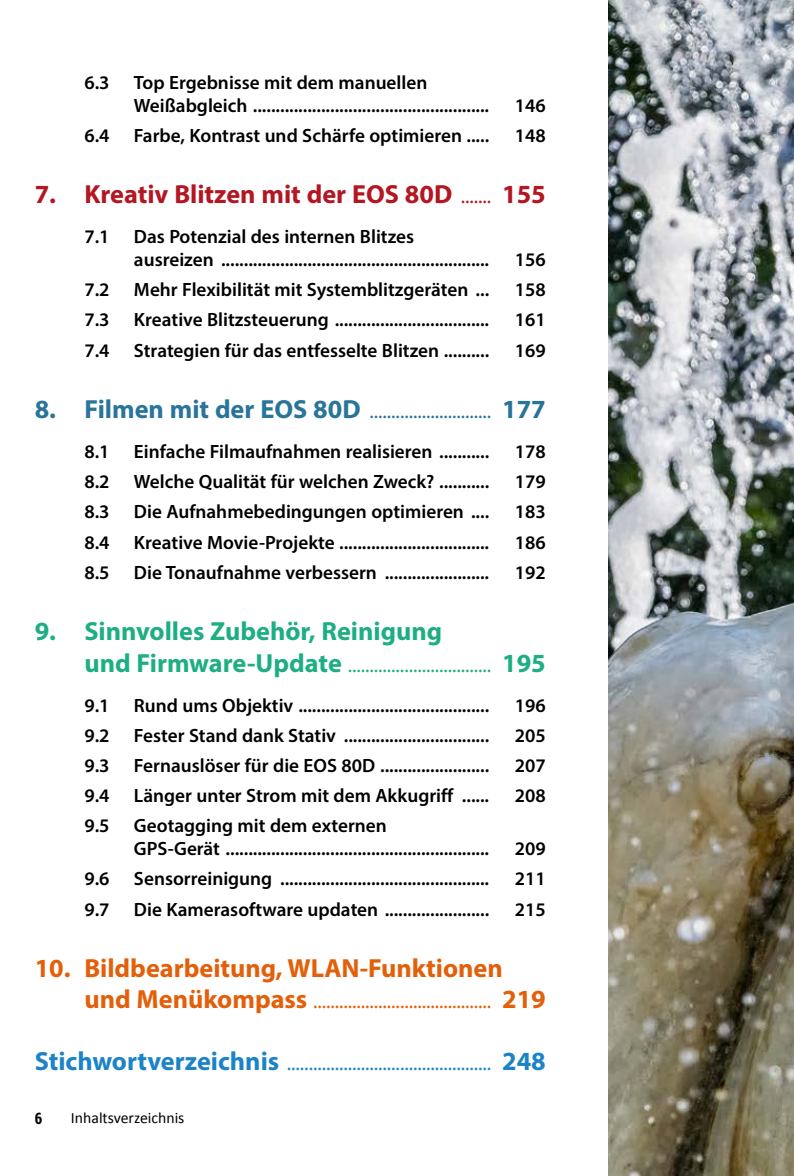
<style>
.page{position:relative;width:794px;height:1176px;background:#fff}
.page>*{position:absolute;margin:0;border:0;box-sizing:border-box;transform-origin:0 0}
.t1{font:700 26.25px "Myriad Pro";color:#b31722}
.t2{font:700 26.25px "Myriad Pro";color:#e35f09}
.t3{font:700 26.25px "Myriad Pro";color:#1eae84}
.t4{font:21px "Myriad Pro";color:#1c84c6}
.t5{font:21px "Myriad Pro";color:#e35f09}
.t6{font:21px "Myriad Pro";color:#1eae84}
.t7{font:21px "Myriad Pro";color:#29749a}
.t8{font:600 19.25px/22.8px "Myriad Pro";color:#000}
.t9{font:15.75px "Calibri";color:#000}
.t10{font:700 15.75px "Roboto Condensed";color:#000}
.s1{font-weight:400;font-size:21px}
.s2{font-weight:700;font-size:26.25px}
</style>
<div class="page">
<img style="left:608px;top:0;width:186px;height:1176px">
<p class="t8" style="left:84px;top:71px;width:27px">6.3</p>
<p class="t8" style="left:134px;top:71px;width:357px">Top Ergebnisse mit dem manuellen<br>Weißabgleich ....................................................</p>
<p class="t8" style="left:515px;top:93px;width:32px">146</p>
<p class="t8" style="left:84px;top:123px;width:27px">6.4</p>
<p class="t8" style="left:134px;top:123px;width:357px">Farbe, Kontrast und Schärfe optimieren .....</p>
<p class="t8" style="left:515px;top:123px;width:32px">148</p>
<h1 class="t1" style="left:35px;top:177px;width:512px">7. Kreativ Blitzen mit der EOS 80D <span class="s1">.......</span> 155</h1>
<p class="t8" style="left:84px;top:225px;width:27px">7.1</p>
<p class="t8" style="left:134px;top:225px;width:357px">Das Potenzial des internen Blitzes ausreizen ...........................................................</p>
<p class="t8" style="left:515px;top:248px;width:32px">156</p>
<p class="t8" style="left:84px;top:278px;width:27px">7.2</p>
<p class="t8" style="left:134px;top:278px;width:357px">Mehr Flexibilität mit Systemblitzgeräten ...</p>
<p class="t8" style="left:515px;top:278px;width:32px">158</p>
<p class="t8" style="left:84px;top:308px;width:27px">7.3</p>
<p class="t8" style="left:134px;top:308px;width:357px">Kreative Blitzsteuerung ..................................</p>
<p class="t8" style="left:515px;top:308px;width:32px">161</p>
<p class="t8" style="left:84px;top:338px;width:27px">7.4</p>
<p class="t8" style="left:134px;top:338px;width:357px">Strategien für das entfesselte Blitzen ..........</p>
<p class="t8" style="left:515px;top:338px;width:32px">169</p>
<p class="t7" style="left:35px;top:398px;width:512px"><span class="s2">8. Filmen mit der EOS 80D</span> ............................ <span class="s2">177</span></p>
<p class="t8" style="left:84px;top:440px;width:27px">8.1</p>
<p class="t8" style="left:134px;top:440px;width:357px">Einfache Filmaufnahmen realisieren ...........</p>
<p class="t8" style="left:515px;top:440px;width:32px">178</p>
<p class="t8" style="left:84px;top:470px;width:27px">8.2</p>
<p class="t8" style="left:134px;top:470px;width:357px">Welche Qualität für welchen Zweck? ...........</p>
<p class="t8" style="left:515px;top:470px;width:32px">179</p>
<p class="t8" style="left:84px;top:500px;width:27px">8.3</p>
<p class="t8" style="left:134px;top:500px;width:357px">Die Aufnahmebedingungen optimieren ....</p>
<p class="t8" style="left:515px;top:500px;width:32px">183</p>
<p class="t8" style="left:84px;top:530px;width:27px">8.4</p>
<p class="t8" style="left:134px;top:530px;width:357px">Kreative Movie-Projekte .................................</p>
<p class="t8" style="left:515px;top:530px;width:32px">186</p>
<p class="t8" style="left:84px;top:560px;width:27px">8.5</p>
<p class="t8" style="left:134px;top:560px;width:357px">Die Tonaufnahme verbessern .......................</p>
<p class="t8" style="left:515px;top:560px;width:32px">192</p>
<h1 class="t3" style="left:35px;top:614px;width:409px">9. Sinnvolles Zubehör, Reinigung</h1>
<p class="t6" style="left:84px;top:651px;width:463px"><span class="s2">und Firmware-Update</span> ................................. <span class="s2">195</span></p>
<p class="t8" style="left:84px;top:693px;width:27px">9.1</p>
<p class="t8" style="left:134px;top:693px;width:357px">Rund ums Objektiv ..........................................</p>
<p class="t8" style="left:515px;top:693px;width:32px">196</p>
<p class="t8" style="left:84px;top:723px;width:27px">9.2</p>
<p class="t8" style="left:134px;top:723px;width:357px">Fester Stand dank Stativ ................................</p>
<p class="t8" style="left:515px;top:723px;width:32px">205</p>
<p class="t8" style="left:84px;top:754px;width:27px">9.3</p>
<p class="t8" style="left:134px;top:754px;width:357px">Fernauslöser für die EOS 80D ........................</p>
<p class="t8" style="left:515px;top:754px;width:32px">207</p>
<p class="t8" style="left:84px;top:784px;width:27px">9.4</p>
<p class="t8" style="left:134px;top:784px;width:357px">Länger unter Strom mit dem Akkugriff ......</p>
<p class="t8" style="left:515px;top:784px;width:32px">208</p>
<p class="t8" style="left:84px;top:814px;width:27px">9.5</p>
<p class="t8" style="left:134px;top:814px;width:357px">Geotagging mit dem externen<br>GPS-Gerät ..........................................................</p>
<p class="t8" style="left:515px;top:837px;width:32px">209</p>
<p class="t8" style="left:84px;top:867px;width:27px">9.6</p>
<p class="t8" style="left:134px;top:867px;width:357px">Sensorreinigung ..............................................</p>
<p class="t8" style="left:515px;top:867px;width:32px">211</p>
<p class="t8" style="left:84px;top:897px;width:27px">9.7</p>
<p class="t8" style="left:134px;top:897px;width:357px">Die Kamerasoftware updaten .......................</p>
<p class="t8" style="left:515px;top:897px;width:32px">215</p>
<h1 class="t2" style="left:35px;top:951px;width:469px">10. Bildbearbeitung, WLAN-Funktionen</h1>
<p class="t5" style="left:84px;top:988px;width:463px"><span class="s2">und Menükompass</span> ......................................... <span class="s2">219</span></p>
<p class="t4" style="left:35px;top:1049px;width:512px"><span class="s2">Stichwortverzeichnis</span> ............................................... <span class="s2">248</span></p>
<p class="t10" style="left:35px;top:1107px;width:9px">6</p>
<p class="t9" style="left:71px;top:1108px;width:115px">Inhaltsverzeichnis</p>
</div>
